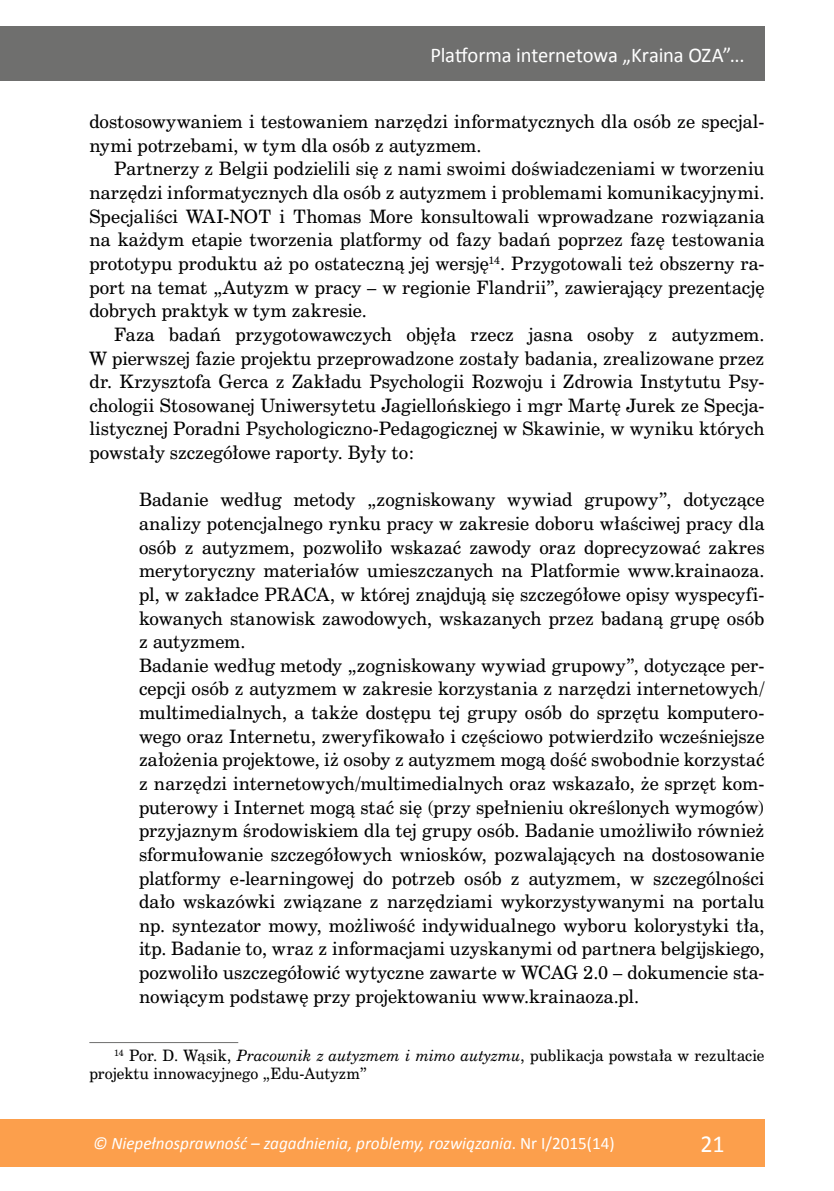
<style>
.page{position:relative;width:834px;height:1191px;background:#fff}
.page>*{position:absolute;margin:0;border:0;box-sizing:border-box;transform-origin:0 0}
.t1{font:24.5px "Calibri";color:#fff}
.t2{font:21px "Calibri";letter-spacing:-.005em;color:#fff}
.t3{font:17.5px/23.6px "Cent Schbook PL";letter-spacing:.005em;color:#000}
.t4{font:italic 17.5px "Calibri";color:#fff}
.t5{font:14.88px/18.4px "Cent Schbook PL";letter-spacing:.01em;color:#000}
.s1{font-style:italic}
.s2{font-style:normal}
</style>
<div class="page">
<div style="left:0;top:1119px;width:764px;height:47px;background:#fc9f4c"></div>
<div style="left:0;top:26px;width:764px;height:55px;background:#6f6f6e"></div>
<hr style="left:89px;top:1042px;width:149px;height:1px;background:#6f6f6e">
<p class="t2" style="left:430px;top:40px;width:316px">Platforma internetowa „Kraina OZA”...</p>
<p class="t3" style="left:89px;top:110px;width:676px">dostosowywaniem i testowaniem narzędzi informatycznych dla osób ze specjal&shy;nymi potrzebami, w tym dla osób z autyzmem.</p>
<p class="t3" style="left:89px;top:157px;width:676px;text-align:justify;text-indent:25px">Partnerzy z Belgii podzielili się z nami swoimi doświadczeniami w tworzeniu narzędzi informatycznych dla osób z autyzmem i problemami komunikacyjnymi.<br>Specjaliści WAI-NOT i Thomas More konsultowali wprowadzane rozwiązania na każdym etapie tworzenia platformy od fazy badań poprzez fazę testowania prototypu produktu aż po ostateczną jej wersję<sup>14</sup>. Przygotowali też obszerny ra&shy;port na temat „Autyzm w pracy – w regionie Flandrii”, zawierający prezentację dobrych praktyk w tym zakresie.</p>
<p class="t3" style="left:89px;top:322px;width:676px;text-align:justify;text-indent:25px">Faza badań przygotowawczych objęła rzecz jasna osoby z autyzmem.<br>W pierwszej fazie projektu przeprowadzone zostały badania, zrealizowane przez dr. Krzysztofa Gerca z Zakładu Psychologii Rozwoju i Zdrowia Instytutu Psy&shy;chologii Stosowanej Uniwersytetu Jagiellońskiego i mgr Martę Jurek ze Specja&shy;listycznej Poradni Psychologiczno-Pedagogicznej w Skawinie, w wyniku których powstały szczegółowe raporty. Były to:</p>
<p class="t3" style="left:139px;top:488px;width:627px">Badanie według metody „zogniskowany wywiad grupowy”, dotyczące analizy potencjalnego rynku pracy w zakresie doboru właściwej pracy dla osób z autyzmem, pozwoliło wskazać zawody oraz doprecyzować zakres merytoryczny materiałów umieszczanych na Platformie www.krainaoza. pl, w zakładce PRACA, w której znajdują się szczegółowe opisy wyspecyfi&shy;kowanych stanowisk zawodowych, wskazanych przez badaną grupę osób z autyzmem.<br>Badanie według metody „zogniskowany wywiad grupowy”, dotyczące per&shy;cepcji osób z autyzmem w zakresie korzystania z narzędzi internetowych/ multimedialnych, a także dostępu tej grupy osób do sprzętu komputero&shy;wego oraz Internetu, zweryfikowało i częściowo potwierdziło wcześniejsze założenia projektowe, iż osoby z autyzmem mogą dość swobodnie korzystać z narzędzi internetowych/multimedialnych oraz wskazało, że sprzęt kom&shy;puterowy i Internet mogą stać się (przy spełnieniu określonych wymogów) przyjaznym środowiskiem dla tej grupy osób. Badanie umożliwiło również sformułowanie szczegółowych wniosków, pozwalających na dostosowanie platformy e-learningowej do potrzeb osób z autyzmem, w szczególności dało wskazówki związane z narzędziami wykorzystywanymi na portalu np. syntezator mowy, możliwość indywidualnego wyboru kolorystyki tła, itp. Badanie to, wraz z informacjami uzyskanymi od partnera belgijskiego, pozwoliło uszczegółowić wytyczne zawarte w WCAG 2.0 – dokumencie sta&shy;nowiącym podstawę przy projektowaniu www.krainaoza.pl.</p>
<p class="t5" style="left:89px;top:1046px;width:676px;text-indent:25px"><sup>14</sup> Por. D. Wąsik, <span class="s1">Pracownik z autyzmem i mimo autyzmu</span>, publikacja powstała w rezultacie projektu innowacyjnego „Edu-Autyzm”</p>
<p class="t4" style="left:93px;top:1131px;width:523px">© Niepełnosprawność – zagadnienia, problemy, rozwiązania<span class="s2">. Nr I/2015(14)</span></p>
<h1 class="t1" style="left:700px;top:1126px;width:26px">21</h1>
</div>
